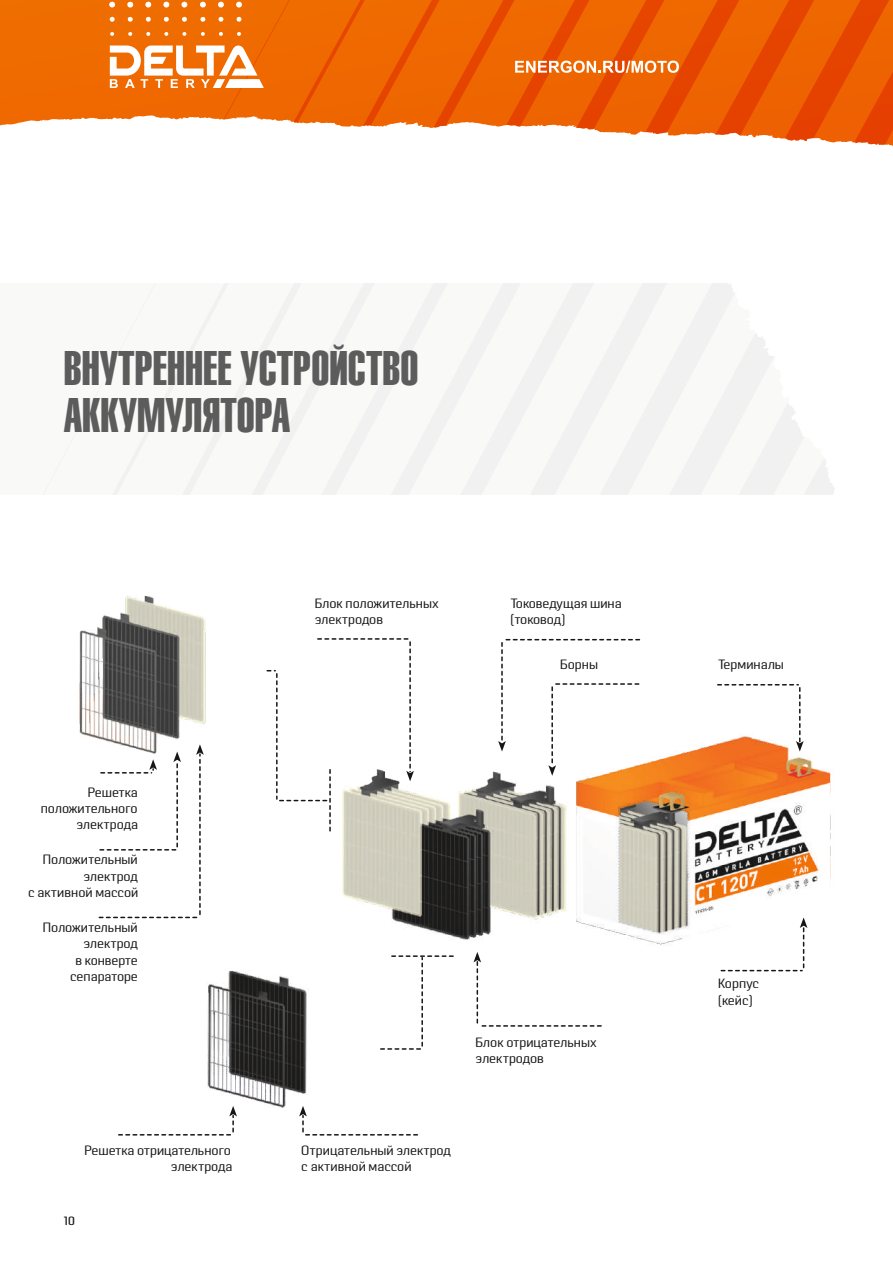
<style>
.page{position:relative;width:893px;height:1262px;background:#fff}
.page>*{position:absolute;margin:0;border:0;box-sizing:border-box;transform-origin:0 0}
.t1{font:47.7px/46.2px "Helios Extra Compressed";color:#5c5c5c}
.t2{font:13.5px/16.2px "Pancetta Pro";color:#151616}
.t3{font:13.5px/16.2px "Pancetta Pro";letter-spacing:-.02em;color:#151616}
.t4{font:500 12px "Pancetta Pro";color:#151616}
</style>
<div class="page">
<svg style="left:0;top:0;width:223px;height:126px"></svg>
<svg style="left:223px;top:0;width:669px;height:146px;fill:#e60"></svg>
<svg style="left:110px;top:46px;width:154px;height:42px"></svg>
<svg style="left:515px;top:61px;width:164px;height:12px"></svg>
<svg style="left:108px;top:0;width:135px;height:37px"></svg>
<svg style="left:43px;top:283px;width:791px;height:212px"></svg>
<img style="left:79px;top:595px;width:752px;height:513px">
<svg style="left:713px;top:683px;width:90px;height:68px"></svg>
<svg style="left:498px;top:638px;width:146px;height:138px"></svg>
<svg style="left:716px;top:917px;width:91px;height:55px"></svg>
<svg style="left:473px;top:952px;width:132px;height:75px"></svg>
<svg style="left:114px;top:1105px;width:123px;height:31px"></svg>
<svg style="left:299px;top:1105px;width:123px;height:31px"></svg>
<svg style="left:95px;top:744px;width:109px;height:175px"></svg>
<svg style="left:376px;top:954px;width:79px;height:96px"></svg>
<svg style="left:262px;top:637px;width:152px;height:198px"></svg>
<h1 class="t1" style="left:64px;top:347px;width:356px">ВНУТРЕННЕЕ УСТРОЙСТВО<br>АККУМУЛЯТОРА</h1>
<p class="t2" style="left:41px;top:785px;width:99px;text-align:right">Решетка положительного электрода</p>
<p class="t2" style="left:28px;top:853px;width:112px;text-align:right">Положительный электрод<br>с активной массой</p>
<p class="t2" style="left:43px;top:920px;width:97px;text-align:right">Положительный электрод<br>в конверте сепараторе</p>
<p class="t2" style="left:84px;top:1143px;width:149px;text-align:right">Решетка отрицательного электрода</p>
<p class="t4" style="left:64px;top:1215px;width:13px">10</p>
<p class="t2" style="left:315px;top:597px;width:125px">Блок положительных электродов</p>
<p class="t3" style="left:510px;top:597px;width:113px">Токоведущая шина (токовод)</p>
<p class="t2" style="left:560px;top:657px;width:39px">Борны</p>
<p class="t2" style="left:475px;top:1035px;width:122px">Блок отрицательных электродов</p>
<p class="t2" style="left:301px;top:1143px;width:151px">Отрицательный электрод с активной массой</p>
<p class="t2" style="left:718px;top:657px;width:67px">Терминалы</p>
<p class="t2" style="left:718px;top:977px;width:43px">Корпус (кейс)</p>
</div>
